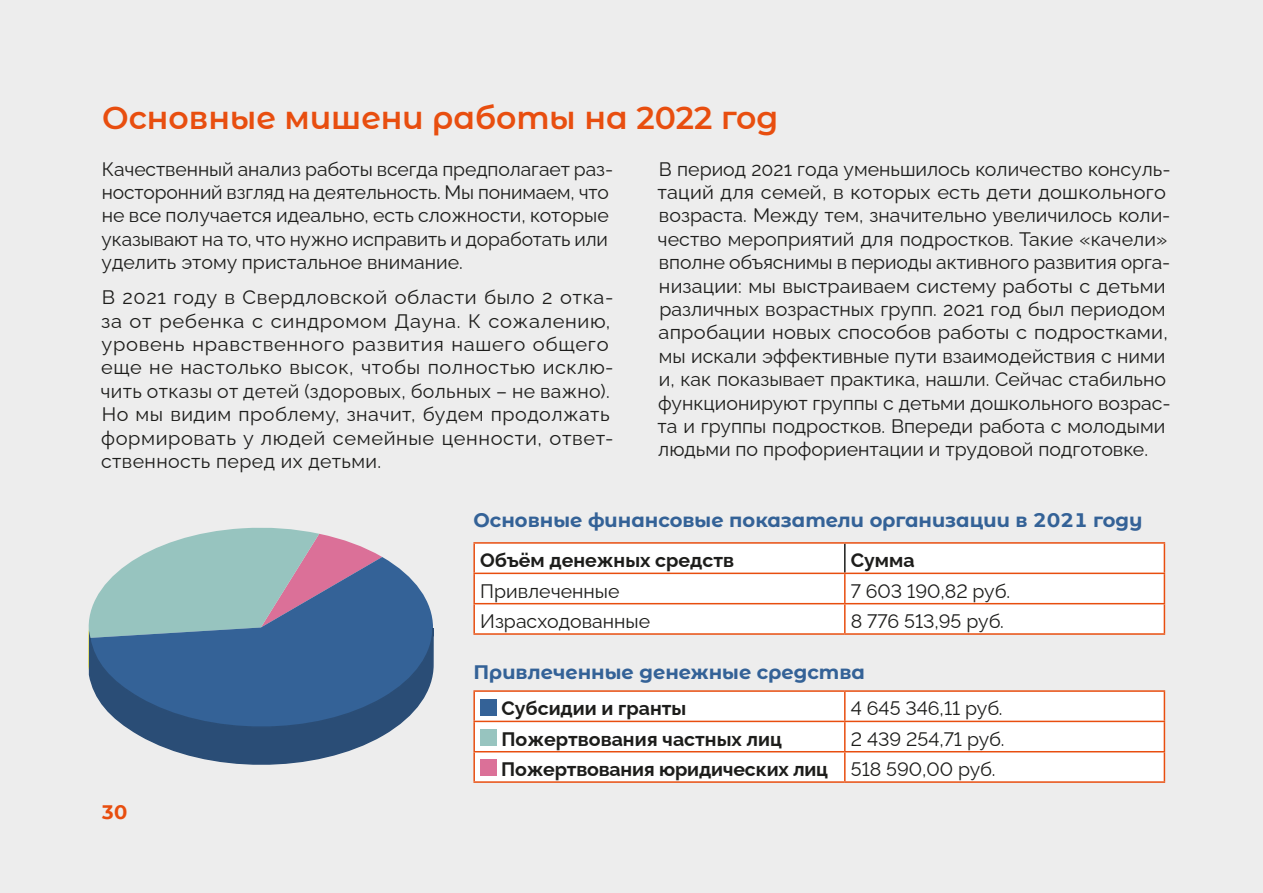
<style>
.page{position:relative;width:1263px;height:893px;background:#ededed}
.page>*{position:absolute;margin:0;border:0;box-sizing:border-box;transform-origin:0 0}
.t1{font:600 31.5px "Montserrat Alternates";color:#e84e0f}
.t2{font:19.5px/23.4px "Raleway";color:#1d1d1b}
.t3{font:19.5px/23.4px "Raleway";letter-spacing:.03em;color:#1d1d1b}
.t4{font:700 19.5px "Montserrat Alternates";color:#346297}
.t5{font:700 19.5px "Raleway";color:#1d1d1b}
.t6{font:700 19.5px "Montserrat Alternates";color:#e84e0f}
.s1{font-weight:700}
</style>
<div class="page">
<svg style="left:382px;top:557px;width:51px;height:65px;fill:#346297"></svg>
<svg style="left:89px;top:527px;width:293px;height:95px"></svg>
<svg style="left:88px;top:622px;width:346px;height:143px;background:#51759c"></svg>
<div style="left:475px;top:544px;width:689px;height:89px;background:#fff"></div>
<hr style="left:473px;top:574px;width:2px;height:29px;background:#e84e0f">
<hr style="left:473px;top:603px;width:372px;height:1px;background:#e84e0f">
<hr style="left:473px;top:604px;width:2px;height:29px;background:#e84e0f">
<hr style="left:845px;top:603px;width:320px;height:1px;background:#e84e0f">
<svg style="left:844px;top:544px;width:1px;height:89px"></svg>
<hr style="left:473px;top:633px;width:372px;height:2px;background:#e84e0f">
<hr style="left:845px;top:633px;width:320px;height:2px;background:#e84e0f">
<hr style="left:473px;top:542px;width:372px;height:2px;background:#e84e0f">
<hr style="left:473px;top:544px;width:2px;height:29px;background:#e84e0f">
<hr style="left:845px;top:542px;width:320px;height:2px;background:#e84e0f">
<svg style="left:1164px;top:544px;width:1px;height:89px"></svg>
<hr style="left:473px;top:573px;width:372px;height:1px;background:#e84e0f">
<hr style="left:845px;top:573px;width:320px;height:1px;background:#e84e0f">
<div style="left:475px;top:692px;width:689px;height:89px;background:#fff"></div>
<hr style="left:473px;top:690px;width:372px;height:2px;background:#e84e0f">
<hr style="left:473px;top:692px;width:2px;height:29px;background:#e84e0f">
<hr style="left:845px;top:690px;width:320px;height:2px;background:#e84e0f">
<hr style="left:473px;top:721px;width:372px;height:1px;background:#e84e0f">
<hr style="left:473px;top:722px;width:2px;height:29px;background:#e84e0f">
<hr style="left:845px;top:721px;width:320px;height:1px;background:#e84e0f">
<hr style="left:473px;top:751px;width:372px;height:1px;background:#e84e0f">
<hr style="left:473px;top:752px;width:2px;height:29px;background:#e84e0f">
<hr style="left:845px;top:751px;width:320px;height:1px;background:#e84e0f">
<svg style="left:844px;top:692px;width:1px;height:89px"></svg>
<svg style="left:1164px;top:692px;width:1px;height:89px"></svg>
<hr style="left:473px;top:781px;width:372px;height:2px;background:#e84e0f">
<hr style="left:845px;top:781px;width:320px;height:2px;background:#e84e0f">
<div style="left:480px;top:699px;width:17px;height:16px;background:#346297"></div>
<div style="left:480px;top:729px;width:17px;height:17px;background:#97c4bf"></div>
<div style="left:480px;top:759px;width:17px;height:17px;background:#db7098"></div>
<h1 class="t1" style="left:102px;top:95px;width:678px">Основные мишени работы на 2022 год</h1>
<p class="t2" style="left:102px;top:155px;width:513px">Качественный анализ работы всегда предполагает раз&shy;носторонний взгляд на деятельность. Мы понимаем, что не все получается идеально, есть сложности, которые указывают на то, что нужно исправить и доработать или уделить этому пристальное внимание.</p>
<p class="t3" style="left:101px;top:283px;width:515px">В 2021 году в Свердловской области было 2 отка&shy;за от ребенка с синдромом Дауна. К сожалению, уровень нравственного развития нашего общего еще не настолько высок, чтобы полностью исклю&shy;чить отказы от детей (здоровых, больных – не важно).<br>Но мы видим проблему, значит, будем продолжать формировать у людей семейные ценности, ответ&shy;ственность перед их детьми.</p>
<p class="t2" style="left:658px;top:155px;width:515px">В период 2021 года уменьшилось количество консуль&shy;таций для семей, в которых есть дети дошкольного возраста. Между тем, значительно увеличилось коли&shy;чество мероприятий для подростков. Такие «качели» вполне объяснимы в периоды активного развития орга&shy;низации: мы выстраиваем систему работы с детьми различных возрастных групп. 2021 год был периодом апробации новых способов работы с подростками, мы искали эффективные пути взаимодействия с ними и, как показывает практика, нашли. Сейчас стабильно функционируют группы с детьми дошкольного возрас&shy;та и группы подростков. Впереди работа с молодыми людьми по профориентации и трудовой подготовке.</p>
<p class="t6" style="left:102px;top:798px;width:27px">30</p>
<p class="t4" style="left:473px;top:506px;width:671px">Основные финансовые показатели организации в 2021 году</p>
<p class="t5" style="left:480px;top:545px;width:256px">Объём денежных средств</p>
<p class="t5" style="left:851px;top:545px;width:65px">Сумма</p>
<p class="t2" style="left:480px;top:577px;width:141px">Привлеченные</p>
<p class="t2" style="left:851px;top:577px;width:161px">7 603 190,82 руб.</p>
<p class="t2" style="left:480px;top:607px;width:171px">Израсходованные</p>
<p class="t2" style="left:851px;top:607px;width:155px">8 776 513,95 руб.</p>
<p class="t4" style="left:473px;top:658px;width:393px">Привлеченные денежные средства</p>
<p class="t5" style="left:501px;top:693px;width:186px">Субсидии и гранты</p>
<p class="t2" style="left:851px;top:695px;width:153px">4 645 346,11 руб.</p>
<p class="t5" style="left:501px;top:723px;width:282px">Пожертвования частных лиц</p>
<p class="t2" style="left:501px;top:721px;width:505px;line-height:30.3px;text-indent:350px">2 439 254,71 руб.<br><span class="s1">Пожертвования юридических лиц</span> 518 590,00 руб.</p>
</div>
